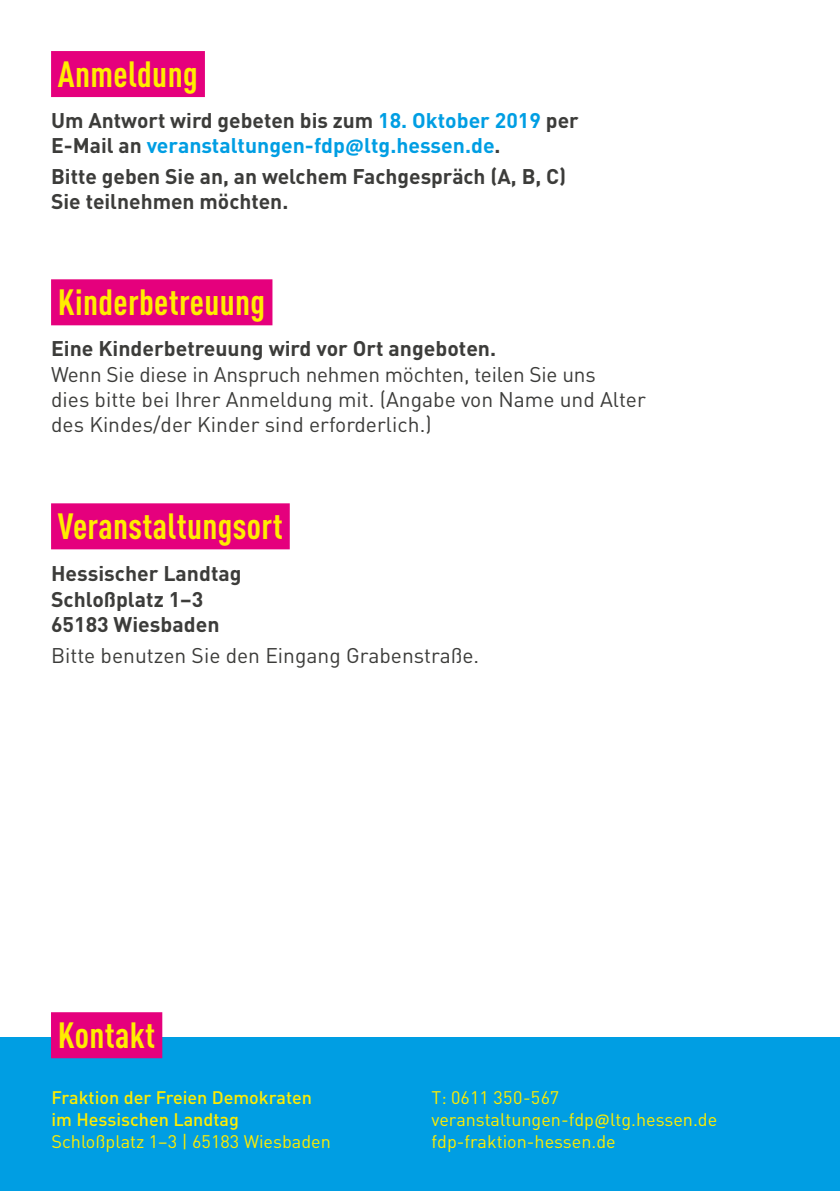
<style>
.page{position:relative;width:840px;height:1191px;background:#fff}
.page>*{position:absolute;margin:0;border:0;box-sizing:border-box;transform-origin:0 0}
.Headline_18_pt{font:700 condensed 36px "DINOT";letter-spacing:.01em;color:#ffed00}
.t1{font:21px/25.2px "DIN Pro";color:#3c3c3a}
.t2{font:700 21px/25.2px "DIN Pro";color:#3c3c3a}
.t3{font:700 21px/25.2px "DIN Pro";color:#009ee3}
.t4{font:500 18px/22px "DIN Pro";color:#ffed00}
.t5{font:18px/22px "DIN Pro";color:#ffed00}
.s1{color:#3c3c3a}
.s2{font-family:"Calibri"}
.s3{font-weight:700}
.s4{font-weight:400}
</style>
<div class="page">
<div style="left:0;top:1037px;width:839px;height:154px;background:#009ee3"></div>
<div style="left:51px;top:1012px;width:111px;height:46px;background:#e5007d"></div>
<div style="left:51px;top:51px;width:154px;height:46px;background:#e5007d"></div>
<div style="left:51px;top:503px;width:238px;height:46px;background:#e5007d"></div>
<div style="left:51px;top:279px;width:221px;height:46px;background:#e5007d"></div>
<p class="Headline_18_pt" style="left:58px;top:52px;width:141px">Anmeldung</p>
<p class="t3" style="left:51px;top:107px;width:529px"><span class="s1">Um Antwort wird gebeten bis zum</span> 18. Oktober 2019 <span class="s1">per<br>E-Mail an</span> veranstaltungen-fdp<span class="s2">@</span>ltg.hessen.de<span class="s1">.</span></p>
<p class="t2" style="left:51px;top:163px;width:516px">Bitte geben Sie an, an welchem Fachgespräch (A, B, C)<br>Sie teilnehmen möchten.</p>
<p class="Headline_18_pt" style="left:58px;top:281px;width:209px">Kinderbetreuung</p>
<p class="t1" style="left:51px;top:335px;width:596px"><span class="s3">Eine Kinderbetreuung wird vor Ort angeboten.<br></span>Wenn Sie diese in Anspruch nehmen möchten, teilen Sie uns<br>dies bitte bei Ihrer Anmeldung mit. (Angabe von Name und Alter des Kindes/der Kinder sind erforderlich.)</p>
<p class="Headline_18_pt" style="left:58px;top:505px;width:226px">Veranstaltungsort</p>
<p class="t2" style="left:51px;top:560px;width:192px">Hessischer Landtag<br>Schloßplatz 1–3<br>65183 Wiesbaden</p>
<p class="t1" style="left:51px;top:641px;width:429px">Bitte benutzen Sie den Eingang Grabenstraße.</p>
<p class="Headline_18_pt" style="left:58px;top:1013px;width:99px">Kontakt</p>
<p class="t4" style="left:51px;top:1086px;width:281px">Fraktion der Freien Demokraten im Hessischen Landtag<br><span class="s4">Schloßplatz 1–3 | 65183 Wiesbaden</span></p>
<p class="t5" style="left:431px;top:1086px;width:287px">T: 0611 350-567 veranstaltungen-fdp<span class="s2">@</span>ltg.hessen.de fdp-fraktion-hessen.de</p>
</div>
